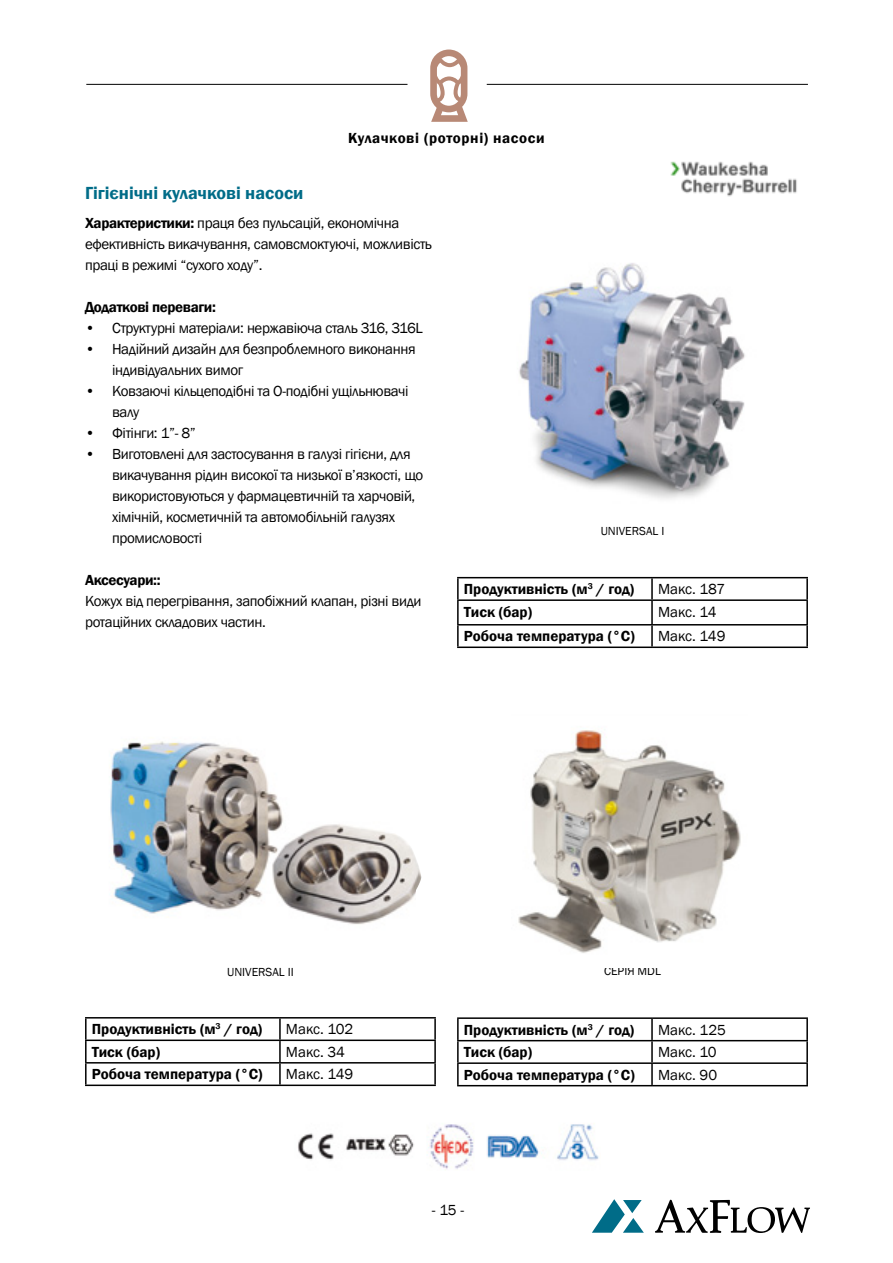
<style>
.page{position:relative;width:893px;height:1263px;background:#fff}
.page>*{position:absolute;margin:0;border:0;box-sizing:border-box;transform-origin:0 0}
.t1{font:600 18px "Franklin Gothic";color:#006c88}
.t2{font:15px/21px "Franklin Gothic";letter-spacing:-.025em;color:#000}
.t3{font:600 15px "Franklin Gothic";color:#000}
.t4{font:600 15px "Franklin Gothic";letter-spacing:-.025em;color:#000}
.t5{font:600 15px "Franklin Gothic";letter-spacing:.04em;color:#000}
.t6{font:12px "Franklin Gothic";color:#000}
.s1{font-weight:600}
</style>
<div class="page">
<hr style="left:86px;top:84px;width:321px;height:1px;background:#000">
<hr style="left:487px;top:84px;width:321px;height:1px;background:#000">
<hr style="left:457px;top:577px;width:195px;height:1px;background:#000">
<hr style="left:457px;top:578px;width:2px;height:21px;background:#000">
<hr style="left:652px;top:577px;width:156px;height:1px;background:#000">
<hr style="left:651px;top:578px;width:2px;height:21px;background:#000">
<hr style="left:806px;top:578px;width:2px;height:21px;background:#000">
<hr style="left:457px;top:599px;width:195px;height:2px;background:#000">
<hr style="left:457px;top:601px;width:2px;height:23px;background:#000">
<hr style="left:652px;top:599px;width:156px;height:2px;background:#000">
<hr style="left:651px;top:601px;width:2px;height:23px;background:#000">
<hr style="left:806px;top:601px;width:2px;height:23px;background:#000">
<hr style="left:457px;top:624px;width:195px;height:1px;background:#000">
<hr style="left:457px;top:625px;width:2px;height:21px;background:#000">
<hr style="left:652px;top:624px;width:156px;height:1px;background:#000">
<hr style="left:651px;top:625px;width:2px;height:21px;background:#000">
<hr style="left:806px;top:625px;width:2px;height:21px;background:#000">
<hr style="left:457px;top:646px;width:195px;height:2px;background:#000">
<hr style="left:652px;top:646px;width:156px;height:2px;background:#000">
<img style="left:670px;top:161px;width:127px;height:36px">
<img style="left:519px;top:263px;width:226px;height:236px">
<hr style="left:85px;top:1017px;width:195px;height:1px;background:#000">
<hr style="left:85px;top:1018px;width:2px;height:21px;background:#000">
<hr style="left:280px;top:1017px;width:156px;height:1px;background:#000">
<hr style="left:279px;top:1018px;width:2px;height:21px;background:#000">
<hr style="left:434px;top:1018px;width:2px;height:21px;background:#000">
<hr style="left:85px;top:1039px;width:195px;height:2px;background:#000">
<hr style="left:85px;top:1041px;width:2px;height:21px;background:#000">
<hr style="left:280px;top:1039px;width:156px;height:2px;background:#000">
<hr style="left:279px;top:1041px;width:2px;height:21px;background:#000">
<hr style="left:434px;top:1041px;width:2px;height:21px;background:#000">
<hr style="left:85px;top:1062px;width:195px;height:1px;background:#000">
<hr style="left:85px;top:1063px;width:2px;height:21px;background:#000">
<hr style="left:280px;top:1062px;width:156px;height:1px;background:#000">
<hr style="left:279px;top:1063px;width:2px;height:21px;background:#000">
<hr style="left:434px;top:1063px;width:2px;height:21px;background:#000">
<hr style="left:85px;top:1084px;width:195px;height:2px;background:#000">
<hr style="left:280px;top:1084px;width:156px;height:2px;background:#000">
<hr style="left:457px;top:1017px;width:195px;height:2px;background:#000">
<hr style="left:457px;top:1019px;width:2px;height:21px;background:#000">
<hr style="left:652px;top:1017px;width:156px;height:2px;background:#000">
<hr style="left:651px;top:1019px;width:2px;height:21px;background:#000">
<hr style="left:806px;top:1019px;width:2px;height:21px;background:#000">
<hr style="left:457px;top:1040px;width:195px;height:1px;background:#000">
<hr style="left:457px;top:1041px;width:2px;height:21px;background:#000">
<hr style="left:652px;top:1040px;width:156px;height:1px;background:#000">
<hr style="left:651px;top:1041px;width:2px;height:21px;background:#000">
<hr style="left:806px;top:1041px;width:2px;height:21px;background:#000">
<hr style="left:457px;top:1062px;width:195px;height:2px;background:#000">
<hr style="left:457px;top:1064px;width:2px;height:21px;background:#000">
<hr style="left:652px;top:1062px;width:156px;height:2px;background:#000">
<hr style="left:651px;top:1064px;width:2px;height:21px;background:#000">
<hr style="left:806px;top:1064px;width:2px;height:21px;background:#000">
<hr style="left:457px;top:1085px;width:195px;height:1px;background:#000">
<hr style="left:652px;top:1085px;width:156px;height:1px;background:#000">
<svg style="left:430px;top:50px;width:38px;height:72px"></svg>
<img style="left:110px;top:741px;width:311px;height:184px">
<img style="left:298px;top:1124px;width:301px;height:46px">
<svg style="left:592px;top:1199px;width:52px;height:34px"></svg>
<svg style="left:655px;top:1199px;width:155px;height:34px"></svg>
<img style="left:518px;top:730px;width:223px;height:223px">
<p class="t5" style="left:348px;top:129px;width:198px">Кулачкові (роторні) насоси</p>
<p class="t1" style="left:85px;top:182px;width:220px">Гігієнічні кулачкові насоси</p>
<p class="t2" style="left:85px;top:213px;width:348px"><span class="s1">Характеристики:</span> ПРАЦЯ БЕЗ ПУЛЬСАЦІЙ, ЕКОНОМІЧНА<br>ЕФЕКТИВНІСТЬ ВИКАЧУВАННЯ, САМОВСМОКТУЮЧІ, МОЖЛИВІСТЬ<br>ПРАЦІ В РЕЖИМІ “СУХОГО ХОДУ”.</p>
<p class="t4" style="left:85px;top:298px;width:132px">Додаткові переваги:</p>
<p class="t2" style="left:85px;top:318px;width:339px">• СТРУКТУРНІ МАТЕРІАЛИ: НЕРЖАВІЮЧА СТАЛЬ 316, 316L</p>
<p class="t2" style="left:112px;top:339px;width:305px;text-indent:-27px">• НАДІЙНИЙ ДИЗАЙН ДЛЯ БЕЗПРОБЛЕМНОГО ВИКОНАННЯ<br>ІНДИВІДУАЛЬНИХ ВИМОГ</p>
<p class="t2" style="left:112px;top:381px;width:298px;text-indent:-27px">• КОВЗАЮЧІ КІЛЬЦЕПОДІБНІ ТА О-ПОДІБНІ УЩІЛЬНЮВАЧІ<br>ВАЛУ</p>
<p class="t2" style="left:85px;top:423px;width:112px">• ФІТІНГИ: 1”- 8”</p>
<p class="t2" style="left:112px;top:444px;width:313px;text-indent:-27px">• ВИГОТОВЛЕНІ ДЛЯ ЗАСТОСУВАННЯ В ГАЛУЗІ ГІГІЄНИ, ДЛЯ ВИКАЧУВАННЯ РІДИН ВИСОКОЇ ТА НИЗЬКОЇ В’ЯЗКОСТІ, ЩО ВИКОРИСТОВУЮТЬСЯ У ФАРМАЦЕВТИЧНІЙ ТА ХАРЧОВІЙ, ХІМІЧНІЙ, КОСМЕТИЧНІЙ ТА АВТОМОБІЛЬНІЙ ГАЛУЗЯХ ПРОМИСЛОВОСТІ</p>
<p class="t4" style="left:85px;top:571px;width:77px">Аксесуари::</p>
<p class="t2" style="left:85px;top:591px;width:338px">КОЖУХ ВІД ПЕРЕГРІВАННЯ, ЗАПОБІЖНИЙ КЛАПАН, РІЗНІ ВИДИ<br>РОТАЦІЙНИХ СКЛАДОВИХ ЧАСТИН.</p>
<p class="t6" style="left:601px;top:523px;width:7px">UNIVERSALI</p>
<p class="t3" style="left:464px;top:580px;width:172px">Продуктивність (м<sup>3</sup> / год)</p>
<p class="t2" style="left:658px;top:579px;width:69px">МАКС. 187</p>
<p class="t3" style="left:464px;top:602px;width:70px">Тиск (бар)</p>
<p class="t2" style="left:658px;top:601px;width:60px">МАКС. 14</p>
<p class="t3" style="left:464px;top:627px;width:172px">Робоча температура (°C)</p>
<p class="t2" style="left:658px;top:626px;width:69px">МАКС. 149</p>
<p class="t6" style="left:227px;top:964px;width:7px">UNIVERSALII</p>
<p class="t6" style="left:604px;top:964px;width:31px">СЕРІЯMD</p>
<p class="t6" style="left:655px;top:964px;width:7px">L</p>
<p class="t3" style="left:92px;top:1020px;width:172px">Продуктивність (м<sup>3</sup> / год)</p>
<p class="t2" style="left:286px;top:1019px;width:69px">МАКС. 102</p>
<p class="t3" style="left:92px;top:1042px;width:70px">Тиск (бар)</p>
<p class="t2" style="left:286px;top:1042px;width:61px">МАКС. 34</p>
<p class="t3" style="left:92px;top:1065px;width:172px">Робоча температура (°C)</p>
<p class="t2" style="left:286px;top:1064px;width:69px">МАКС. 149</p>
<p class="t3" style="left:464px;top:1020px;width:172px">Продуктивність (м<sup>3</sup> / год)</p>
<p class="t2" style="left:658px;top:1019px;width:69px">МАКС. 125</p>
<p class="t3" style="left:464px;top:1043px;width:70px">Тиск (бар)</p>
<p class="t2" style="left:658px;top:1042px;width:60px">МАКС. 10</p>
<p class="t3" style="left:464px;top:1065px;width:172px">Робоча температура (°C)</p>
<p class="t2" style="left:658px;top:1064px;width:61px">МАКС. 90</p>
<p class="t2" style="left:432px;top:1199px;width:34px">-15-</p>
</div>
